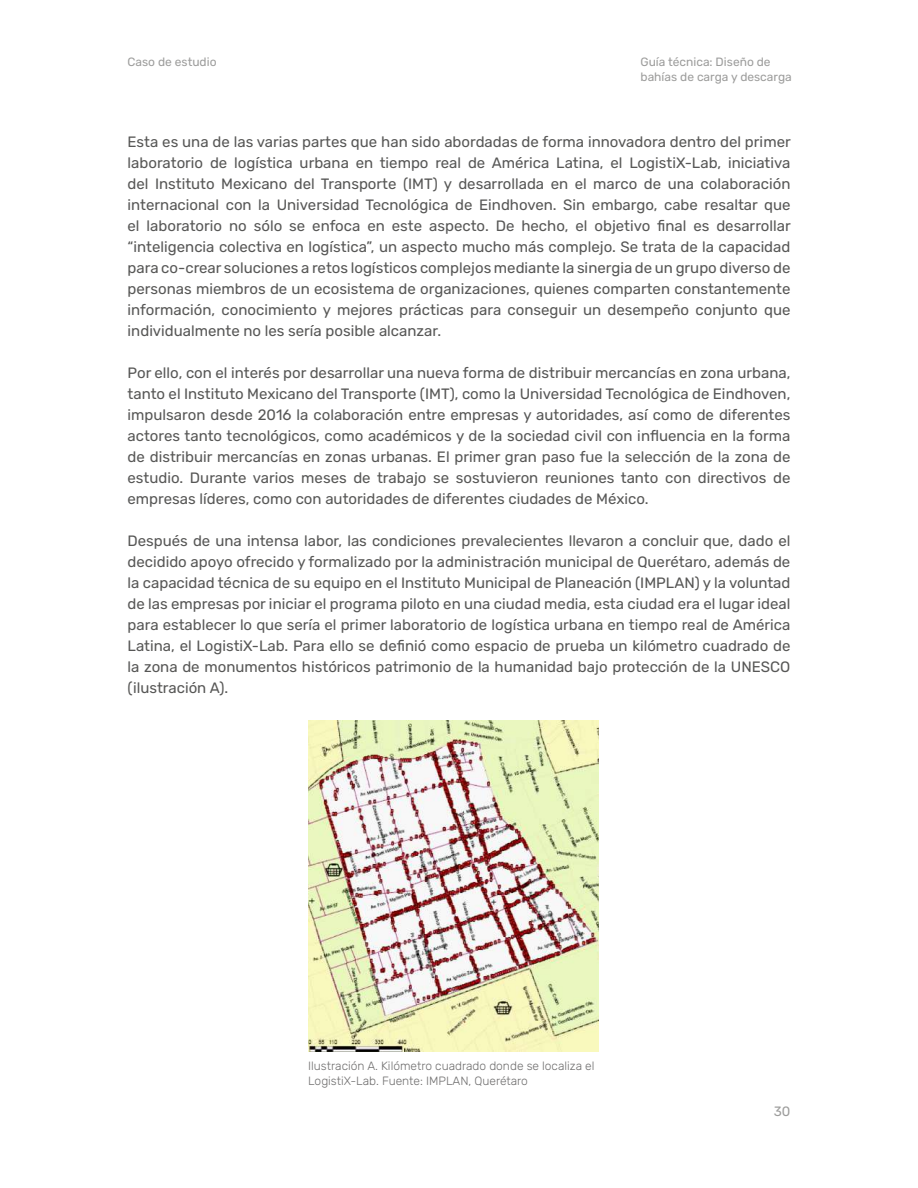
<style>
.page{position:relative;width:918px;height:1188px;background:#fff}
.page>*{position:absolute;margin:0;border:0;box-sizing:border-box;transform-origin:0 0}
.t1{font:15px/21px "Rubik";color:#575756;text-align:justify}
.t2{font:13.5px "Rubik";color:#9d9d9c}
.t3{font:300 12px/15px "Rubik";color:#706f6f}
.t4{font:12px/14.4px "Rubik";color:#9d9d9c}
</style>
<div class="page">
<img style="left:308px;top:721px;width:290px;height:330px">
<p class="t4" style="left:128px;top:55px;width:91px">Caso de estudio</p>
<p class="t4" style="left:641px;top:55px;width:153px">Guía técnica: Diseño de bahías de carga y descarga</p>
<p class="t1" style="left:128px;top:132px;width:665px">Esta es una de las varias partes que han sido abordadas de forma innovadora dentro del primer laboratorio de logística urbana en tiempo real de América Latina, el LogistiX-Lab, iniciativa del Instituto Mexicano del Transporte (IMT) y desarrollada en el marco de una colaboración internacional con la Universidad Tecnológica de Eindhoven. Sin embargo, cabe resaltar que el laboratorio no sólo se enfoca en este aspecto. De hecho, el objetivo final es desarrollar “inteligencia colectiva en logística”, un aspecto mucho más complejo. Se trata de la capacidad para co-crear soluciones a retos logísticos complejos mediante la sinergia de un grupo diverso de personas miembros de un ecosistema de organizaciones, quienes comparten constantemente información, conocimiento y mejores prácticas para conseguir un desempeño conjunto que individualmente no les sería posible alcanzar.</p>
<p class="t1" style="left:128px;top:363px;width:664px">Por ello, con el interés por desarrollar una nueva forma de distribuir mercancías en zona urbana, tanto el Instituto Mexicano del Transporte (IMT), como la Universidad Tecnológica de Eindhoven, impulsaron desde 2016 la colaboración entre empresas y autoridades, así como de diferentes actores tanto tecnológicos, como académicos y de la sociedad civil con influencia en la forma de distribuir mercancías en zonas urbanas. El primer gran paso fue la selección de la zona de estudio. Durante varios meses de trabajo se sostuvieron reuniones tanto con directivos de empresas líderes, como con autoridades de diferentes ciudades de México.</p>
<p class="t1" style="left:128px;top:531px;width:664px">Después de una intensa labor, las condiciones prevalecientes llevaron a concluir que, dado el decidido apoyo ofrecido y formalizado por la administración municipal de Querétaro, además de la capacidad técnica de su equipo en el Instituto Municipal de Planeación (IMPLAN) y la voluntad de las empresas por iniciar el programa piloto en una ciudad media, esta ciudad era el lugar ideal para establecer lo que sería el primer laboratorio de logística urbana en tiempo real de América Latina, el LogistiX-Lab. Para ello se definió como espacio de prueba un kilómetro cuadrado de la zona de monumentos históricos patrimonio de la humanidad bajo protección de la UNESCO (ilustración A).</p>
<p class="t3" style="left:308px;top:1059px;width:288px">Ilustración A. Kilómetro cuadrado donde se localiza el<br>LogistiX-Lab. Fuente: IMPLAN, Querétaro</p>
<p class="t2" style="left:774px;top:1103px;width:18px">30</p>
</div>
